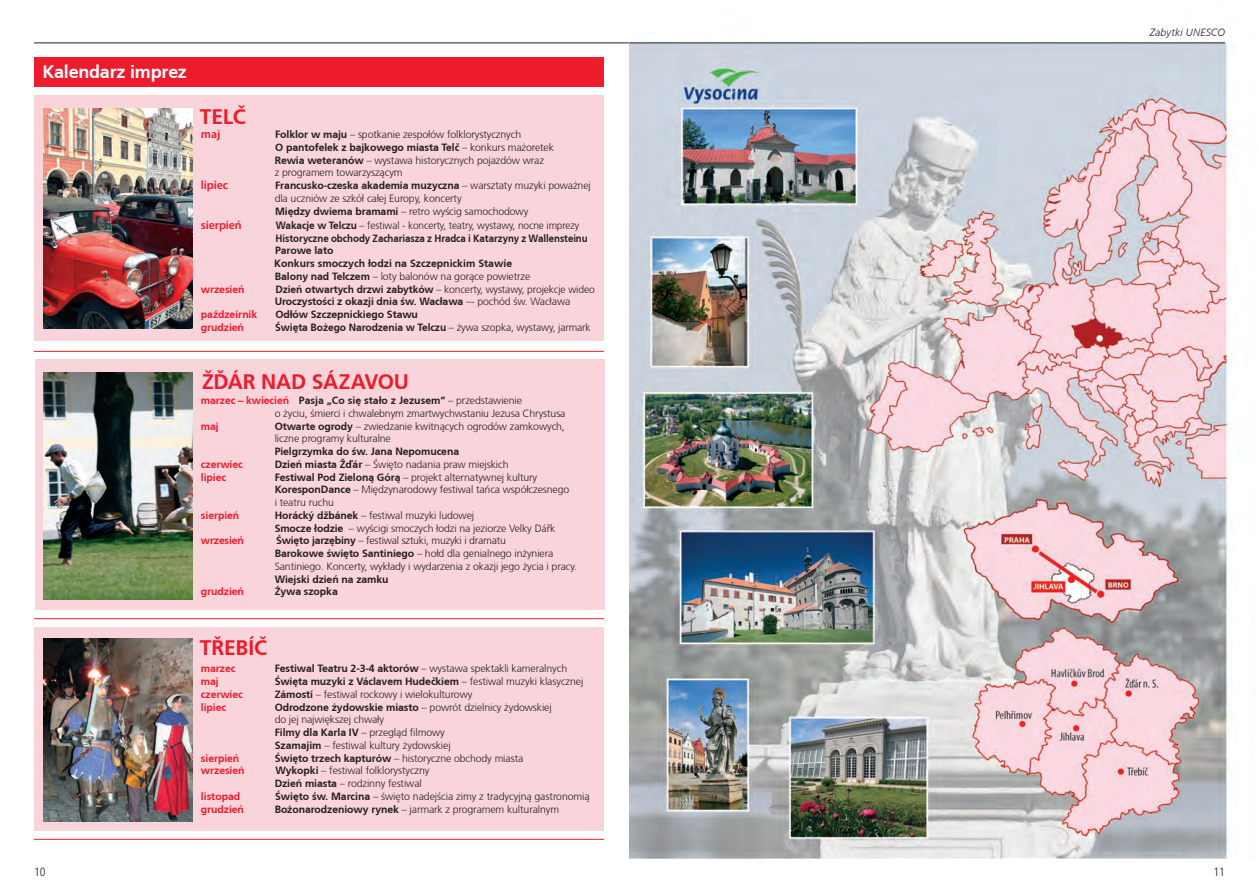
<style>
.page{position:relative;width:1259px;height:893px;background:#fff}
.page>*{position:absolute;margin:0;border:0;box-sizing:border-box;transform-origin:0 0}
.t1{font:700 21px "Frutiger CE";letter-spacing:-.01em;color:#ee1b2d}
.t2{font:700 18px "Frutiger CE";letter-spacing:-.015em;color:#fff}
.t3{font:600 12px "Myriad Pro";letter-spacing:-.01em;color:#ee1b2d}
.t4{font:300 condensed 12px "Frutiger LT Pro";color:#231f20}
.t5{font:300 10.5px/12.8px "Frutiger CE";letter-spacing:-.01em;color:#231f20}
.t6{font:700 10.5px/12.8px "Frutiger CE";letter-spacing:-.01em;color:#231f20}
.t7{font:700 10.5px/12.8px "Frutiger CE";letter-spacing:-.01em;color:#231f20;scale:.96 1}
.t8{font:700 10.5px "Frutiger CE";letter-spacing:-.01em;color:#ee1b2d}
.t9{font:italic 300 10.5px "Frutiger CE";letter-spacing:.01em;color:#231f20}
.s1{font-weight:700}
.s2{font-weight:300}
.s3{font-weight:700;color:#ee1b2d}
</style>
<div class="page">
<div style="left:34px;top:627px;width:570px;height:204px;background:#fad4db"></div>
<div style="left:35px;top:360px;width:570px;height:250px;background:#fad4db"></div>
<div style="left:34px;top:96px;width:570px;height:245px;background:#fad4db"></div>
<div style="left:34px;top:57px;width:570px;height:30px;background:#ee1b2d"></div>
<img style="left:44px;top:109px;width:148px;height:219px">
<img style="left:44px;top:639px;width:148px;height:182px">
<img style="left:44px;top:372px;width:148px;height:228px">
<hr style="left:34px;top:351px;width:570px;height:1px;background:#ee1c2c">
<hr style="left:34px;top:618px;width:570px;height:1px;background:#ee1c2c">
<hr style="left:34px;top:839px;width:570px;height:1px;background:#ee1c2c">
<hr style="left:34px;top:43px;width:595px;height:1px;background:#231f20">
<img style="left:629px;top:41px;width:603px;height:818px">
<hr style="left:629px;top:43px;width:596px;height:1px;background:#231f20">
<h2 class="t2" style="left:43px;top:61px;width:146px">Kalendarz imprez</h2>
<h1 class="t1" style="left:200px;top:104px;width:13px">telč</h1>
<p class="t3" style="left:201px;top:126px;width:21px">maj</p>
<p class="t5" style="left:275px;top:128px;width:281px"><span class="s1">Folklor w maju</span> – spotkanie zespołów folklorystycznych<br><span class="s1">O pantofelek z bajkowego miasta Telč</span> – konkurs mażoretek <span class="s1">Rewia weteranów</span> – wystawa historycznych pojazdów wraz<br>z programem towarzyszącym</p>
<p class="t3" style="left:201px;top:177px;width:29px">lipiec</p>
<p class="t5" style="left:275px;top:179px;width:318px"><span class="s1">Francusko-czeska akademia muzyczna</span> – warsztaty muzyki poważnej dla uczniów ze szkół całej Europy, koncerty<br><span class="s1">Między dwiema bramami</span> – retro wyścig samochodowy</p>
<p class="t3" style="left:201px;top:217px;width:42px">sierpień</p>
<p class="t7" style="left:274px;top:219px;width:328px">Wakacje w Telczu <span class="s2">– festiwal - koncerty, teatry, wystawy, nocne imprezy </span>Historyczne obchody Zachariasza z Hradca i Katarzyny z Wallensteinu Parowe lato<br>Konkurs smoczych łodzi na Szczepnickim Stawie<br>Balony nad Telczem <span class="s2">– loty balonów na gorące powietrze</span></p>
<p class="t8" style="left:201px;top:283px;width:45px">wrzesień</p>
<p class="t6" style="left:275px;top:282px;width:322px">Dzień otwartych drzwi zabytków <span class="s2">– koncerty, wystawy, projekcje wideo<br></span>Uroczystości z okazji dnia św. Wacława <span class="s2">–- pochód św. Wacława</span></p>
<p class="t8" style="left:201px;top:308px;width:58px">paźdzeirnik</p>
<p class="t6" style="left:275px;top:308px;width:144px">Odłów Szczepnickiego Stawu</p>
<p class="t8" style="left:201px;top:321px;width:45px">grudzień</p>
<p class="t6" style="left:275px;top:321px;width:317px">Święta Bożego Narodzenia w Telczu <span class="s2">– żywa szopka, wystawy, jarmark</span></p>
<h1 class="t1" style="left:202px;top:369px;width:208px">žďár nad sázavou</h1>
<p class="t5" style="left:275px;top:394px;width:292px;text-indent:-74px"><span class="s3">marzec – kwiecień</span> <span class="s1">Pasja „Co się stało z Jezusem“</span> – przedstawienie<br>o życiu, śmierci i chwalebnym zmartwychwstaniu Jezusa Chrystusa</p>
<p class="t8" style="left:201px;top:420px;width:19px">maj</p>
<p class="t5" style="left:275px;top:419px;width:292px"><span class="s1">Otwarte ogrody</span> – zwiedzanie kwitnących ogrodów zamkowych, liczne programy kulturalne</p>
<p class="t6" style="left:275px;top:445px;width:186px">Pielgrzymka do św. Jana Nepomucena</p>
<p class="t8" style="left:201px;top:458px;width:43px">czerwiec</p>
<p class="t5" style="left:275px;top:458px;width:235px"><span class="s1">Dzień miasta Žďár</span> – Święto nadania praw miejskich</p>
<p class="t8" style="left:201px;top:471px;width:27px">lipiec</p>
<p class="t5" style="left:275px;top:470px;width:296px"><span class="s1">Festiwal Pod Zieloną Górą</span> – projekt alternatywnej kultury<br><span class="s1">KoresponDance</span> – Międzynarodowy festiwal tańca współczesnego i teatru ruchu</p>
<p class="t8" style="left:201px;top:509px;width:40px">sierpień</p>
<p class="t5" style="left:275px;top:509px;width:282px"><span class="s1">Horácký džbánek</span> – festiwal muzyki ludowej<br><span class="s1">Smocze łodzie</span> – wyścigi smoczych łodzi na jeziorze Velky Dářk</p>
<p class="t8" style="left:201px;top:534px;width:44px">wrzesień</p>
<p class="t5" style="left:275px;top:534px;width:304px"><span class="s1">Święto jarzębiny</span> – festiwal sztuki, muzyki i dramatu<br><span class="s1">Barokowe święto Santiniego</span> – hołd dla genialnego inżyniera<br>Santiniego. Koncerty, wykłady i wydarzenia z okazji jego życia i pracy.</p>
<p class="t6" style="left:275px;top:572px;width:115px">Wiejski dzień na zamku</p>
<p class="t8" style="left:201px;top:585px;width:45px">grudzień</p>
<p class="t6" style="left:275px;top:585px;width:65px">Żywa szopka</p>
<h1 class="t1" style="left:200px;top:635px;width:65px">třebíč</h1>
<p class="t8" style="left:201px;top:662px;width:36px">marzec</p>
<p class="t5" style="left:275px;top:662px;width:294px"><span class="s1">Festiwal Teatru 2-3-4 aktorów</span> – wystawa spektakli kameralnych</p>
<p class="t8" style="left:201px;top:675px;width:19px">maj</p>
<p class="t6" style="left:275px;top:675px;width:310px">Święta muzyki z Václavem Hudečkiem <span class="s2">– festiwal muzyki klasycznej</span></p>
<p class="t8" style="left:201px;top:688px;width:43px">czerwiec</p>
<p class="t5" style="left:275px;top:688px;width:199px"><span class="s1">Zámostí</span> – festiwal rockowy i wielokulturowy</p>
<p class="t8" style="left:201px;top:701px;width:27px">lipiec</p>
<p class="t5" style="left:275px;top:700px;width:278px"><span class="s1">Odrodzone żydowskie miasto</span> – powrót dzielnicy żydowskiej do jej największej chwały<br><span class="s1">Filmy dla Karla IV</span> – przegląd filmowy<br><span class="s1">Szamajim</span> – festiwal kultury żydowskiej</p>
<p class="t8" style="left:201px;top:752px;width:40px">sierpień</p>
<p class="t5" style="left:275px;top:751px;width:250px"><span class="s1">Święto trzech kapturów</span> – historyczne obchody miasta</p>
<p class="t8" style="left:201px;top:764px;width:45px">wrzesień</p>
<p class="t5" style="left:275px;top:764px;width:156px"><span class="s1">Wykopki</span> – festiwal folklorystyczny<br><span class="s1">Dzień miasta</span> – rodzinny festiwal</p>
<p class="t8" style="left:201px;top:790px;width:41px">listopad</p>
<p class="t5" style="left:275px;top:790px;width:316px"><span class="s1">Święto św. Marcina</span> – święto nadejścia zimy z tradycyjną gastronomią</p>
<p class="t8" style="left:201px;top:803px;width:45px">grudzień</p>
<p class="t5" style="left:275px;top:802px;width:286px"><span class="s1">Bożonarodzeniowy rynek</span> – jarmark z programem kulturalnym</p>
<p class="t9" style="left:1149px;top:26px;width:77px">Zabytki UNESCO</p>
<p class="t4" style="left:34px;top:865px;width:13px">10</p>
<p class="t4" style="left:1213px;top:865px;width:13px">11</p>
</div>
